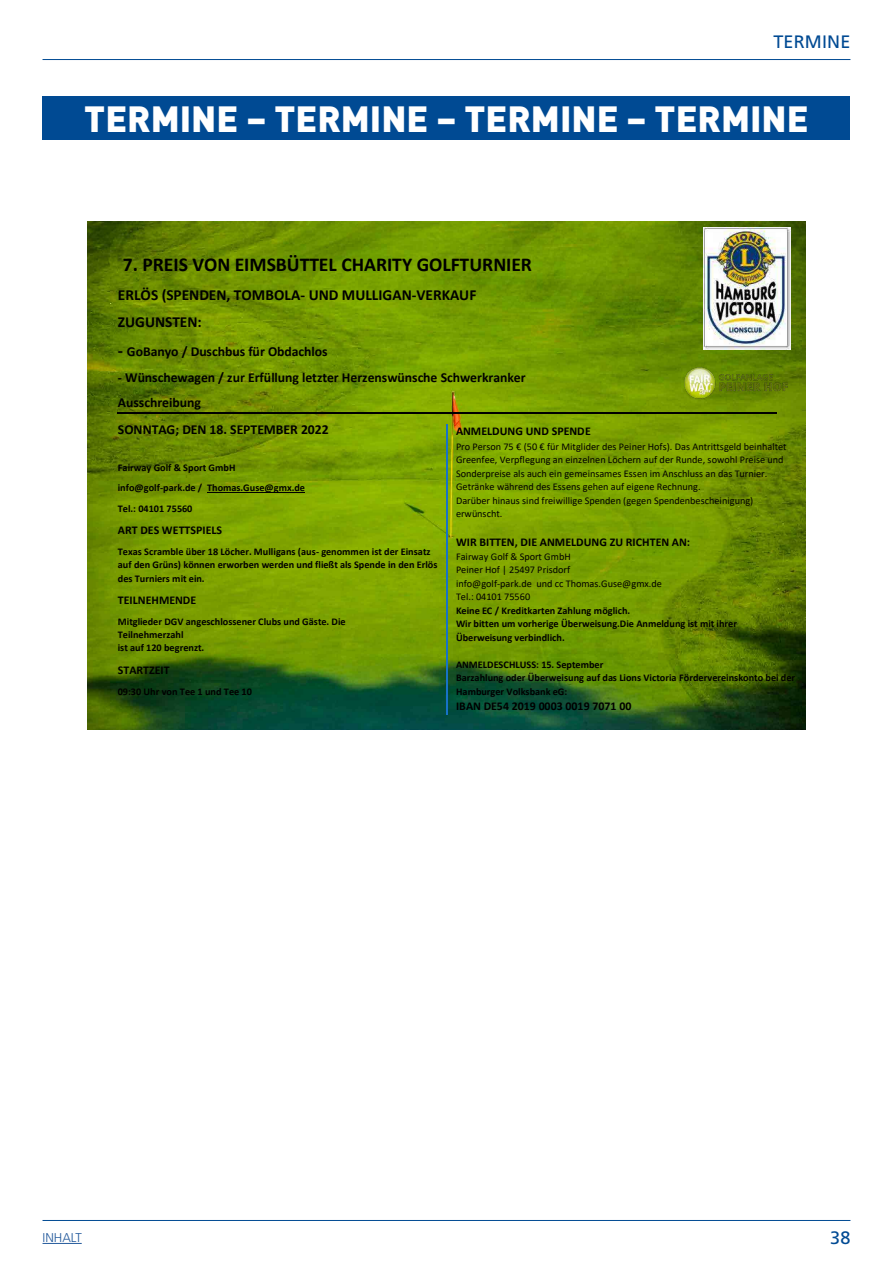
<style>
.page{position:relative;width:893px;height:1263px;background:#fff}
.page>*{position:absolute;margin:0;border:0;box-sizing:border-box;transform-origin:0 0}
.t1{font:900 36px "DIN";color:#fff}
.t2{font:700 19.65px "Calibri";color:#000}
.t3{font:18px "Frutiger";letter-spacing:.01em;color:#004a93}
.t4{font:700 15.3px/27px "Calibri";color:#000}
.t5{font:700 13.8px/25px "Calibri";color:#000}
.Copy{font:300 12.75px "Frutiger";color:#245a9c}
.t6{font:700 11.85px "Calibri";letter-spacing:.005em;color:#000}
.t7{font:700 10.2px/13.5px "Calibri";color:#000}
.t8{font:10.2px/13.5px "Calibri";color:#000}
.s1{font-size:16.95px}
.s2{font-weight:400}
</style>
<div class="page">
<hr style="left:43px;top:59px;width:807px;height:1px;background:#004a93">
<hr style="left:43px;top:1220px;width:807px;height:1px;background:#004a93">
<div style="left:43px;top:96px;width:807px;height:43px;background:#004a93"></div>
<hr style="left:43px;top:1243px;width:39px;height:1px;background:#245a9c">
<img style="left:87px;top:222px;width:718px;height:508px">
<img style="left:704px;top:227px;width:87px;height:123px">
<img style="left:683px;top:365px;width:108px;height:36px">
<hr style="left:117px;top:412px;width:660px;height:2px;background:#000">
<hr style="left:207px;top:493px;width:98px;height:1px;background:#000">
<svg style="left:446px;top:424px;width:1px;height:291px"></svg>
<h3 class="t3" style="left:773px;top:31px;width:79px">TERMINE</h3>
<h1 class="t1" style="left:84px;top:95px;width:726px">TERMINE – TERMINE – TERMINE – TERMINE</h1>
<p class="t2" style="left:123px;top:251px;width:411px">7. PREIS VON EIMSBÜTTEL CHARITY GOLFTURNIER</p>
<p class="t4" style="left:118px;top:281px;width:360px">ERLÖS (SPENDEN, TOMBOLA- UND MULLIGAN-VERKAUF<br>ZUGUNSTEN:</p>
<p class="t5" style="left:118px;top:339px;width:211px"><span class="s1">-</span> GoBanyo / Duschbus für Obdachlos</p>
<p class="t5" style="left:118px;top:364px;width:409px">- Wünschewagen / zur Erfüllung letzter Herzenswünsche Schwerkranker<br>Ausschreibung</p>
<p class="t5" style="left:118px;top:416px;width:212px">SONNTAG; DEN 18. SEPTEMBER 2022</p>
<p class="t7" style="left:118px;top:457px;width:189px;line-height:20.2px">Fairway Golf &amp; Sport GmbH info@golf-park.de / Thomas.Guse@gmx.de<br>Tel.: 04101 75560</p>
<p class="t6" style="left:118px;top:521px;width:106px">ART DES WETTSPIELS</p>
<p class="t7" style="left:118px;top:544px;width:321px">Texas Scramble über 18 Löcher. Mulligans (aus- genommen ist der Einsatz auf den Grüns) können erworben werden und fließt als Spende in den Erlös des Turniers mit ein.</p>
<p class="t6" style="left:118px;top:591px;width:80px">TEILNEHMENDE</p>
<p class="t7" style="left:118px;top:614px;width:229px">Mitglieder DGV angeschlossener Clubs und Gäste. Die<br>Teilnehmerzahl<br>ist auf 120 begrenzt.</p>
<p class="t6" style="left:118px;top:661px;width:53px">STARTZEIT</p>
<p class="t7" style="left:118px;top:684px;width:136px">09:30 Uhr von Tee 1 und Tee 10</p>
<p class="t6" style="left:456px;top:423px;width:136px">ANMELDUNG UND SPENDE</p>
<p class="t8" style="left:456px;top:439px;width:332px">Pro Person 75 € (50 € für Mitglider des Peiner Hofs). Das Antrittsgeld beinhaltet Greenfee, Verpflegung an einzelnen Löchern auf der Runde, sowohl Preise und Sonderpreise als auch ein gemeinsames Essen im Anschluss an das Turnier.<br>Getränke während des Essens gehen auf eigene Rechnung.<br>Darüber hinaus sind freiwillige Spenden (gegen Spendenbescheinigung) erwünscht.</p>
<p class="t6" style="left:456px;top:533px;width:236px">WIR BITTEN, DIE ANMELDUNG ZU RICHTEN AN:</p>
<p class="t7" style="left:456px;top:550px;width:282px"><span class="s2">Fairway Golf &amp; Sport GmbH<br>Peiner Hof | 25497 Prisdorf<br>info@golf-park.de und cc Thomas.Guse@gmx.de<br>Tel.: 04101 75560<br></span>Keine EC / Kreditkarten Zahlung möglich.<br>Wir bitten um vorherige Überweisung.Die Anmeldung ist mit ihrer Überweisung verbindlich.</p>
<p class="t7" style="left:456px;top:658px;width:341px">ANMELDESCHLUSS: 15. September<br>Barzahlung oder Überweisung auf das Lions Victoria Fördervereinskonto bei der<br>Hamburger Volksbank eG:</p>
<p class="t6" style="left:456px;top:698px;width:177px">IBAN DE54 2019 0003 0019 7071 00</p>
<p class="Copy" style="left:43px;top:1230px;width:41px">INHALT</p>
<h3 class="t3" style="left:830px;top:1227px;width:22px">38</h3>
</div>
